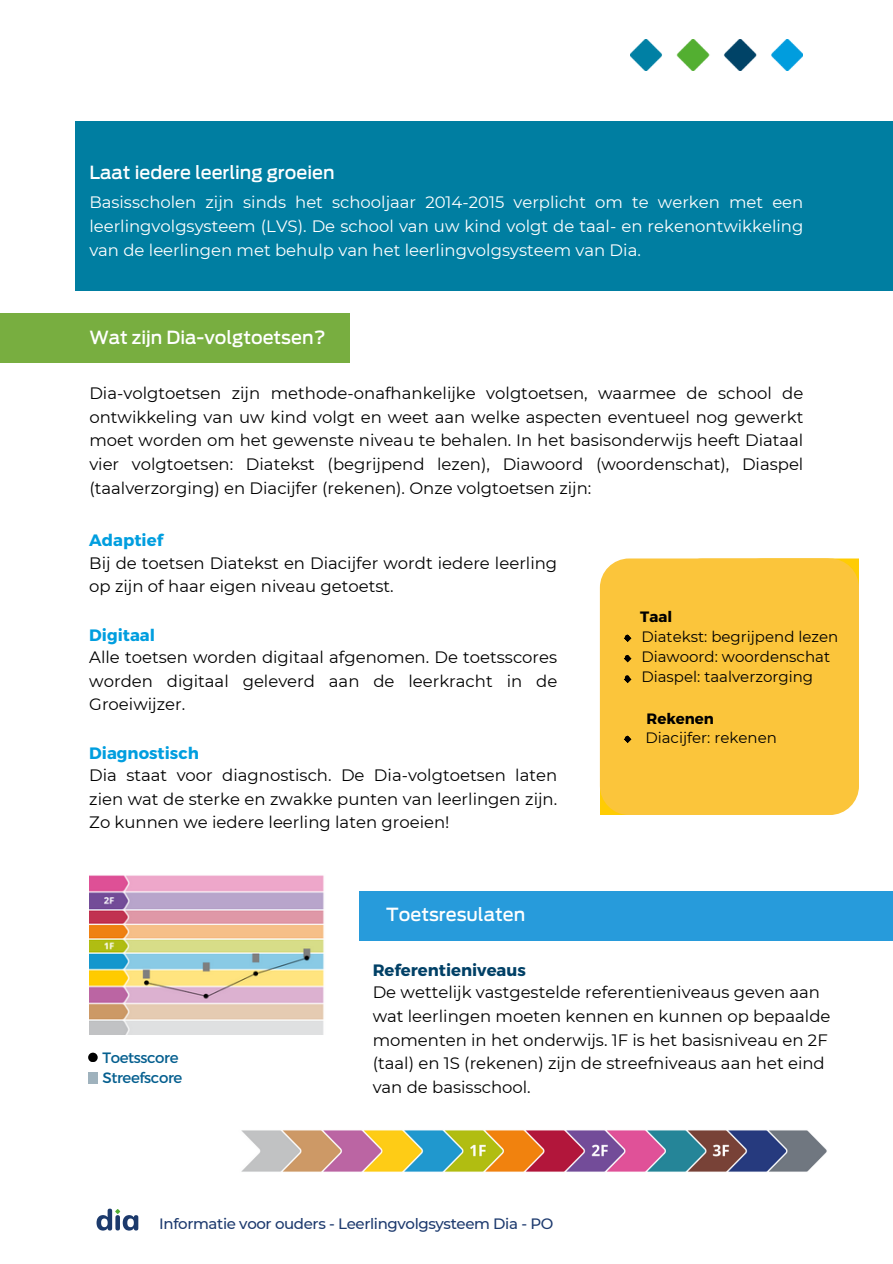
<style>
.page{position:relative;width:893px;height:1264px;background:#fff}
.page>*{position:absolute;margin:0;border:0;box-sizing:border-box;transform-origin:0 0}
.t1{font:500 18px "Ford Antenna";color:#fff}
.t2{font:16.5px/23.5px "Montserrat";color:#000;text-align:justify}
.t3{font:16.5px/23.5px "Montserrat";color:#fff;text-align:justify}
.t4{font:700 16.5px "Montserrat";color:#009edf}
.t5{font:700 16.5px "Montserrat";color:#004066}
.t6{font:15px "Montserrat";color:#000}
.t7{font:500 15px "Montserrat";letter-spacing:-.025em;color:#1d3a6e}
.t8{font:15px "Montserrat";letter-spacing:-.025em;color:#055f8f}
.t9{font:700 15px "Montserrat";color:#000}
</style>
<div class="page">
<div style="left:75px;top:121px;width:817px;height:169px;background:#007ea1"></div>
<div style="left:0;top:313px;width:349px;height:49px;background:#78ae40"></div>
<div style="left:359px;top:890px;width:533px;height:50px;background:#279bdb"></div>
<div style="left:600px;top:558px;width:258px;height:257px;background:#fbc53b;border-radius:29px"></div>
<img style="left:241px;top:1130px;width:586px;height:42px">
<img style="left:89px;top:875px;width:235px;height:159px">
<div style="left:88px;top:1052px;width:10px;height:10px;background:#000;border-radius:50%"></div>
<div style="left:88px;top:1072px;width:10px;height:11px;background:#9fb2bd"></div>
<svg style="left:624px;top:634px;width:7px;height:8px"></svg>
<svg style="left:624px;top:655px;width:7px;height:7px"></svg>
<svg style="left:624px;top:675px;width:7px;height:8px"></svg>
<svg style="left:624px;top:735px;width:7px;height:8px"></svg>
<svg style="left:96px;top:1208px;width:42px;height:22px"></svg>
<img style="left:630px;top:39px;width:172px;height:32px">
<p class="t1" style="left:89px;top:162px;width:247px">Laat iedere leerling groeien</p>
<p class="t3" style="left:89px;top:191px;width:715px">Basisscholen zijn sinds het schooljaar 2014-2015 verplicht om te werken met een leerlingvolgsysteem (LVS). De school van uw kind volgt de taal- en rekenontwikkeling van de leerlingen met behulp van het leerlingvolgsysteem van Dia.</p>
<p class="t1" style="left:89px;top:327px;width:238px">Wat zijn Dia-volgtoetsen?</p>
<p class="t2" style="left:89px;top:381px;width:715px">Dia-volgtoetsen zijn methode-onafhankelijke volgtoetsen, waarmee de school de ontwikkeling van uw kind volgt en weet aan welke aspecten eventueel nog gewerkt moet worden om het gewenste niveau te behalen. In het basisonderwijs heeft Diataal vier volgtoetsen: Diatekst (begrijpend lezen), Diawoord (woordenschat), Diaspel (taalverzorging) en Diacijfer (rekenen). Onze volgtoetsen zijn:</p>
<p class="t4" style="left:89px;top:529px;width:75px">Adaptief</p>
<p class="t2" style="left:89px;top:551px;width:469px">Bij de toetsen Diatekst en Diacijfer wordt iedere leerling op zijn of haar eigen niveau getoetst.</p>
<p class="t4" style="left:89px;top:624px;width:67px">Digitaal</p>
<p class="t2" style="left:89px;top:645px;width:469px">Alle toetsen worden digitaal afgenomen. De toetsscores worden digitaal geleverd aan de leerkracht in de Groeiwijzer.</p>
<p class="t4" style="left:89px;top:742px;width:111px">Diagnostisch</p>
<p class="t2" style="left:89px;top:763px;width:469px">Dia staat voor diagnostisch. De Dia-volgtoetsen laten zien wat de sterke en zwakke punten van leerlingen zijn.<br>Zo kunnen we iedere leerling laten groeien!</p>
<p class="t9" style="left:640px;top:607px;width:33px">Taal</p>
<p class="t6" style="left:641px;top:627px;width:198px">Diatekst: begrijpend lezen</p>
<p class="t6" style="left:641px;top:647px;width:190px">Diawoord: woordenschat</p>
<p class="t6" style="left:641px;top:667px;width:173px">Diaspel: taalverzorging</p>
<p class="t9" style="left:646px;top:708px;width:69px">Rekenen</p>
<p class="t6" style="left:645px;top:728px;width:133px">Diacijfer: rekenen</p>
<p class="t8" style="left:102px;top:1047px;width:78px">Toetsscore</p>
<p class="t8" style="left:102px;top:1067px;width:81px">Streefscore</p>
<p class="t1" style="left:386px;top:904px;width:140px">Toetsresulaten</p>
<p class="t5" style="left:372px;top:959px;width:155px">Referentieniveaus</p>
<p class="t2" style="left:372px;top:980px;width:459px;text-align:left">De wettelijk vastgestelde referentieniveaus geven aan wat leerlingen moeten kennen en kunnen op bepaalde momenten in het onderwijs. 1F is het basisniveau en 2F (taal) en 1S (rekenen) zijn de streefniveaus aan het eind van de basisschool.</p>
<p class="t7" style="left:159px;top:1213px;width:395px">Informatie voor ouders - Leerlingvolgsysteem Dia - PO</p>
</div>
